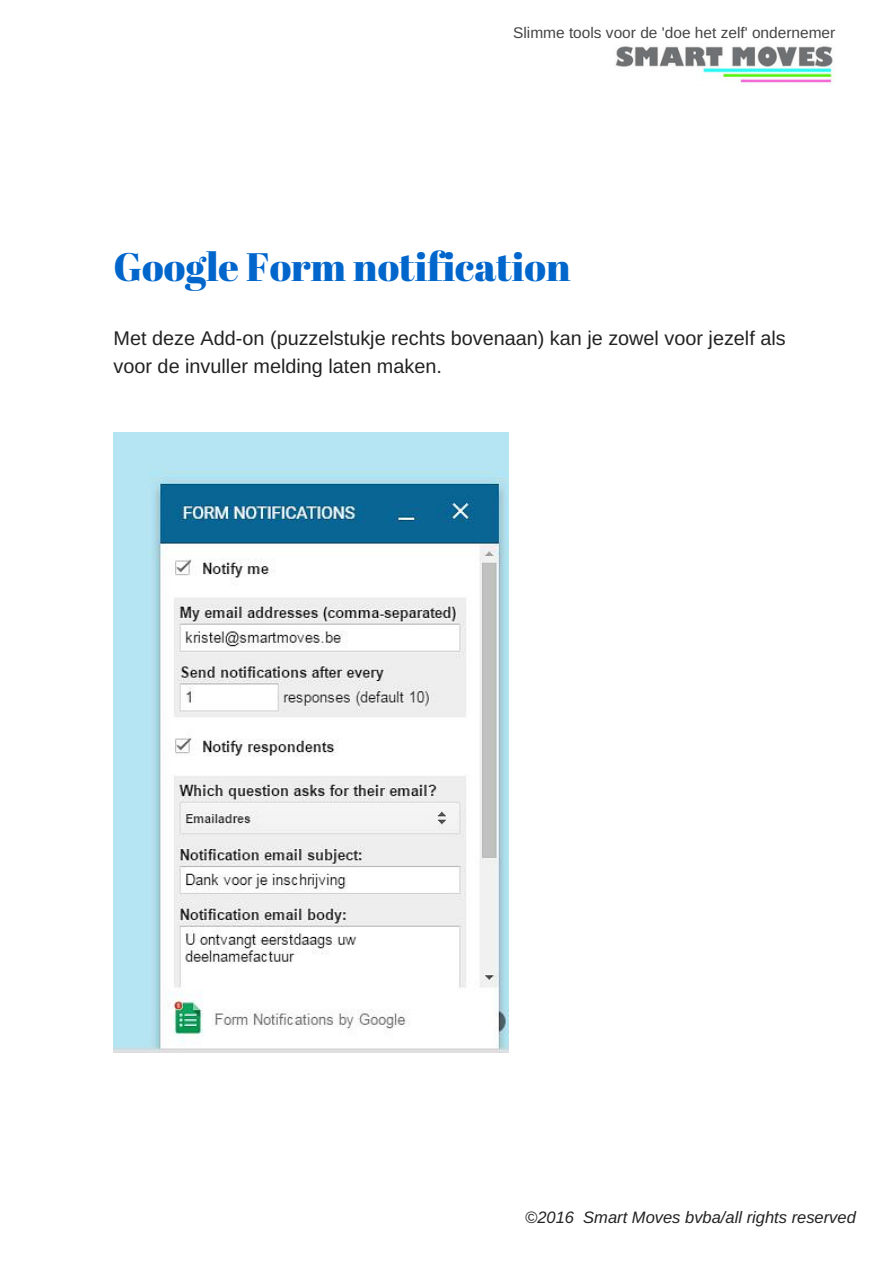
<style>
.page{position:relative;width:893px;height:1263px;background:#fff}
.page>*{position:absolute;margin:0;border:0;box-sizing:border-box;transform-origin:0 0}
.t1{font:39.6px "Abril Fatface";color:#06c}
.t2{font:19.8px/28px "Arimo";color:#222}
.t3{font:italic 16.5px "Arimo";color:#222}
.t4{font:15.45px "Arimo";color:#444}
</style>
<div class="page">
<img style="left:114px;top:433px;width:394px;height:619px">
<img style="left:615px;top:46px;width:218px;height:38px">
<p class="t4" style="left:513px;top:24px;width:324px">Slimme tools voor de 'doe het zelf' ondernemer</p>
<h1 class="t1" style="left:114px;top:239px;width:458px">Google Form notification</h1>
<p class="t2" style="left:114px;top:324px;width:673px">Met deze Add-on (puzzelstukje rechts bovenaan) kan je zowel voor jezelf als voor de invuller melding laten maken.</p>
<p class="t3" style="left:525px;top:1208px;width:332px">©2016 Smart Moves bvba/all rights reserved</p>
</div>
